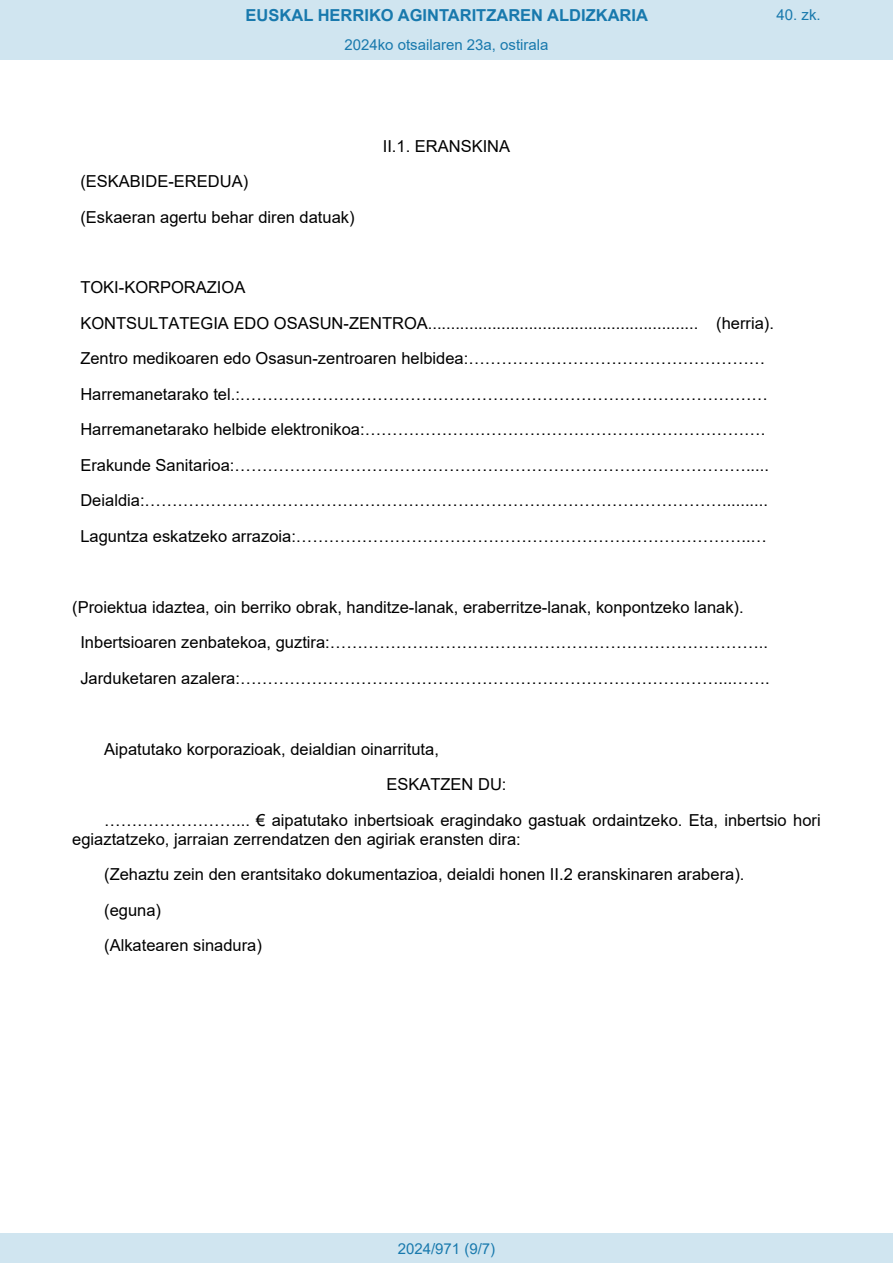
<style>
.page{position:relative;width:893px;height:1263px;background:#fff}
.page>*{position:absolute;margin:0;border:0;box-sizing:border-box;transform-origin:0 0}
.t1{font:16.5px/35.4px "Arial";color:#000}
.t2{font:700 16.5px "Arial";color:#1879ad}
.Paginacion_Centro{font:15px "Arial";color:#1879ad}
</style>
<div class="page">
<div style="left:0;top:0;width:893px;height:60px;background:#d0e5f0"></div>
<div style="left:0;top:1233px;width:893px;height:30px;background:#d0e5f0"></div>
<p class="t2" style="left:246px;top:3px;width:404px">EUSKAL HERRIKO AGINTARITZAREN ALDIZKARIA</p>
<p class="Paginacion_Centro" style="left:776px;top:5px;width:46px">40. zk.</p>
<p class="Paginacion_Centro" style="left:344px;top:35px;width:206px">2024ko otsailaren 23a, ostirala</p>
<p class="t1" style="left:80px;top:163px;width:276px">(ESKABIDE-EREDUA)<br>(Eskaeran agertu behar diren datuak)</p>
<p class="t1" style="left:383px;top:128px;width:129px">II.1. ERANSKINA</p>
<p class="t1" style="left:80px;top:270px;width:695px">TOKI-KORPORAZIOA<br>KONTSULTATEGIA EDO OSASUN-ZENTROA........................................................... (herria).<br>Zentro medikoaren edo Osasun-zentroaren helbidea:……………………………………………… Harremanetarako tel.:…………………………………………………………………………………… Harremanetarako helbide elektronikoa:……………………………………………………………….<br>Erakunde Sanitarioa:………………………………………………………………………………….....<br>Deialdia:……………………………………………………………………………………………..........<br>Laguntza eskatzeko arrazoia:………………………………………………………………………..…</p>
<p class="t1" style="left:80px;top:589px;width:691px;text-indent:-8px">(Proiektua idaztea, oin berriko obrak, handitze-lanak, eraberritze-lanak, konpontzeko lanak).<br>Inbertsioaren zenbatekoa, guztira:……………………………………………………………………..<br>Jarduketaren azalera:……………………………………………………………………………...…….</p>
<p class="t1" style="left:104px;top:731px;width:336px">Aipatutako korporazioak, deialdian oinarrituta,</p>
<p class="t1" style="left:386px;top:766px;width:122px">ESKATZEN DU:</p>
<p class="t1" style="left:104px;top:802px;width:718px">……………………... € aipatutako inbertsioak eragindako gastuak ordaintzeko. Eta, inbertsio hori</p>
<p class="t1" style="left:104px;top:821px;width:642px;text-indent:-32px">egiaztatzeko, jarraian zerrendatzen den agiriak eransten dira:<br>(Zehaztu zein den erantsitako dokumentazioa, deialdi honen II.2 eranskinaren arabera). (eguna)<br>(Alkatearen sinadura)</p>
<p class="Paginacion_Centro" style="left:398px;top:1238px;width:99px">2024/971 (9/7)</p>
</div>
